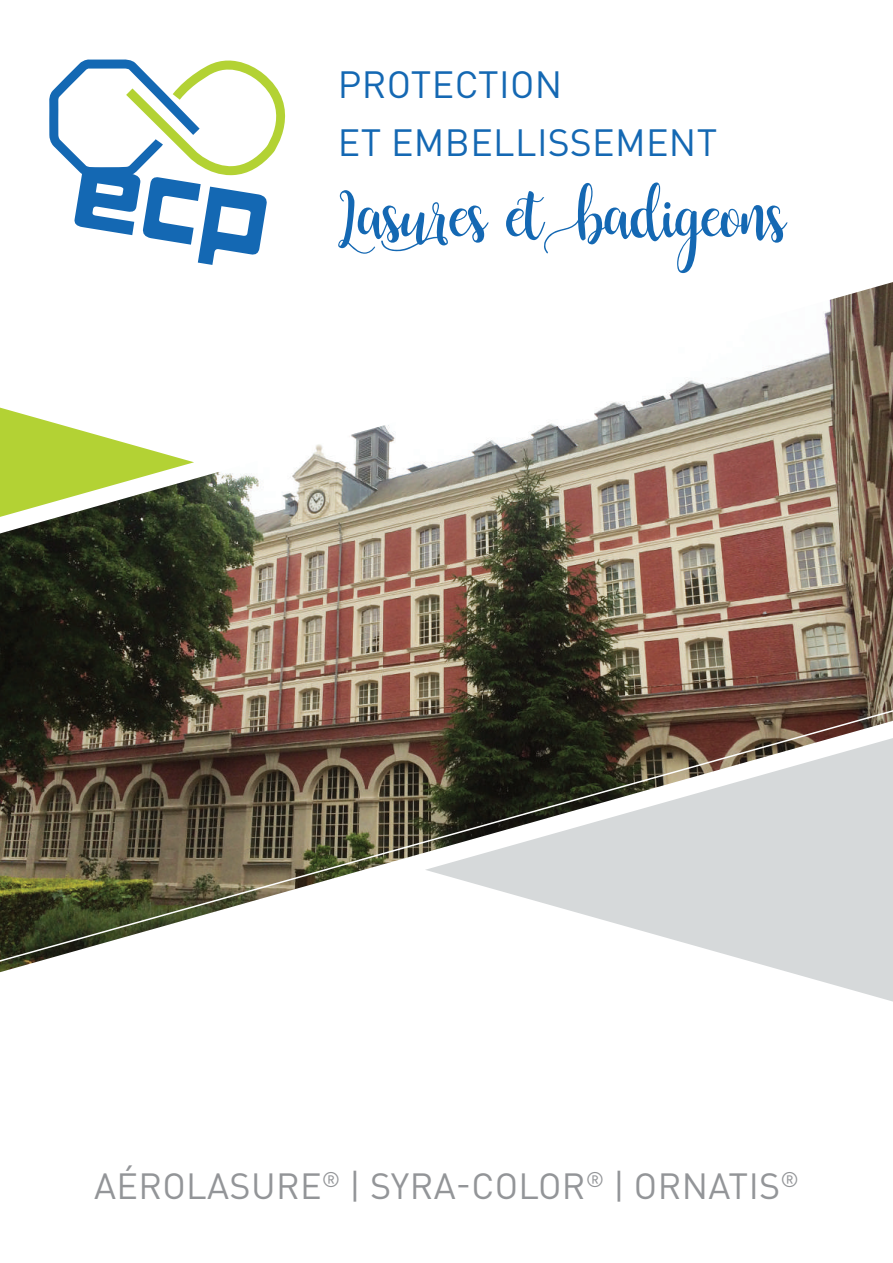
<style>
.page{position:relative;width:893px;height:1263px;background:#fff}
.page>*{position:absolute;margin:0;border:0;box-sizing:border-box;transform-origin:0 0}
.t1{font:55.5px "Buttercup Sample";color:#1468b3}
.t2{font:37.5px/58.5px "DINOT";letter-spacing:.01em;color:#1468b3}
.t3{font:36px "DINOT";letter-spacing:.01em;color:#939598}
</style>
<div class="page">
<img style="left:0;top:282px;width:893px;height:690px">
<svg style="left:49px;top:60px;width:236px;height:205px"></svg>
<svg style="left:425px;top:964px;width:468px;height:37px"></svg>
<svg style="left:0;top:408px;width:194px;height:109px"></svg>
<svg style="left:0;top:700px;width:893px;height:264px"></svg>
<p class="t2" style="left:338px;top:53px;width:381px">PROTECTION<br>ET EMBELLISSEMENT</p>
<h1 class="t1" style="left:338px;top:188px;width:451px">Lasures etbadigeons</h1>
<p class="t3" style="left:94px;top:1162px;width:706px">AÉROLASURE<sup>®</sup> | SYRA-COLOR<sup>®</sup> | ORNATIS<sup>®</sup></p>
</div>
